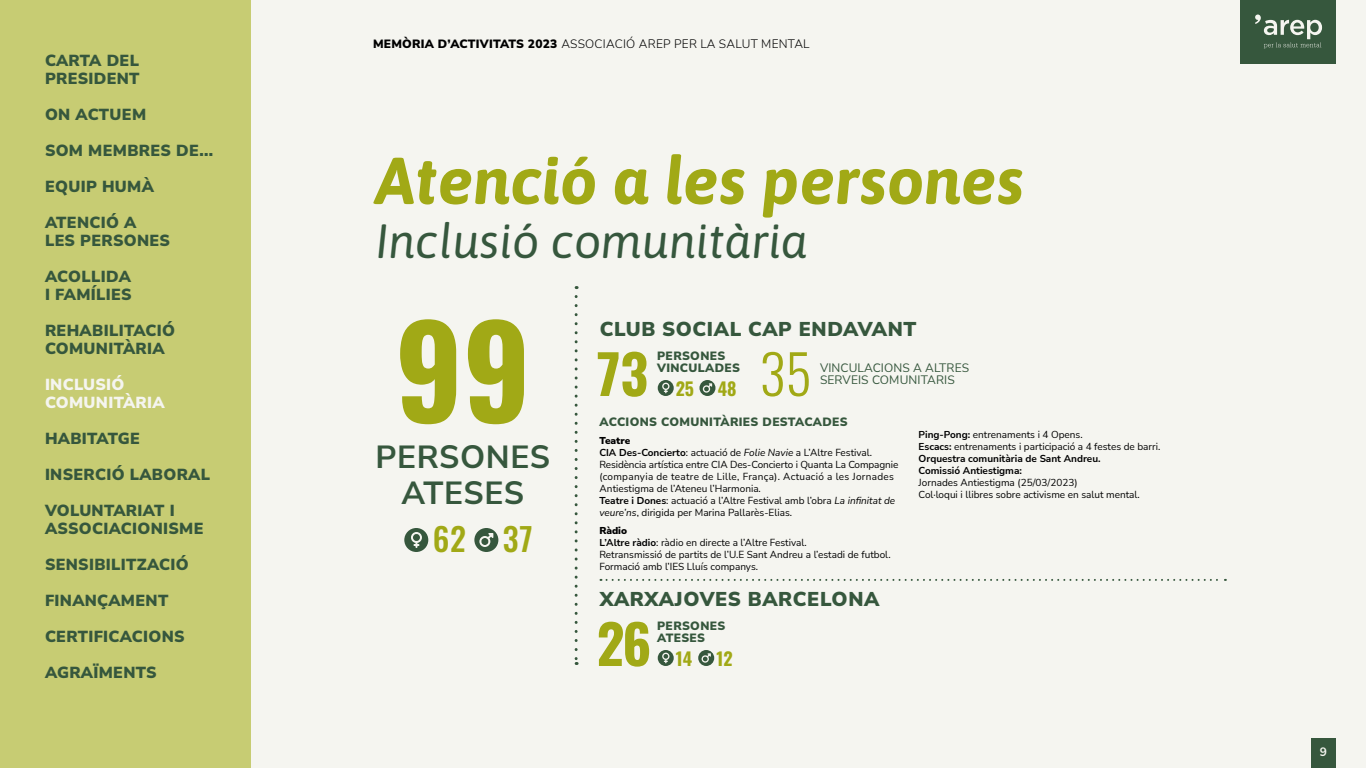
<style>
.page{position:relative;width:1366px;height:768px;background:#f5f5f0}
.page>*{position:absolute;margin:0;border:0;box-sizing:border-box;transform-origin:0 0}
.t1{font:700 126px "Oswald";color:#a1a916}
.t2{font:italic 700 66px "Asap";color:#a1a916}
.t3{font:700 54px "Oswald";color:#a1a916}
.t4{font:300 54px "Oswald";color:#a1a916}
.t5{font:italic 48px "Asap";color:#36573d}
.t6{font:700 32px/36px "Nunito Sans";letter-spacing:.02em;color:#36573d;text-align:center}
.t7{font:500 32px "Oswald";color:#a1a916}
.t8{font:900 20px "Nunito Sans";letter-spacing:.03em;color:#36573d}
.t9{font:700 18px "Oswald";color:#a1a916}
.t10{font:900 16px/18px "Nunito Sans";letter-spacing:.02em;color:#36573d}
.t11{font:900 16px/18px "Nunito Sans";letter-spacing:.02em;color:#f5f5f0}
.t12{font:900 12px/12px "Nunito Sans";letter-spacing:.03em;color:#36573d}
.t13{font:300 12px "Nunito Sans";letter-spacing:.02em;color:#000}
.t14{font:12px/12px "Nunito Sans";letter-spacing:.01em;color:#36573d}
.t15{font:700 12px "Nunito Sans";color:#f5f5f0}
.t16{font:10px/12px "Nunito Sans";color:#000}
.t17{font:700 10px/12px "Nunito Sans";color:#000}
.s1{font-weight:900}
.s2{font-weight:700}
.s3{font-style:italic}
.s4{font-weight:400}
</style>
<div class="page">
<div style="left:0;top:0;width:250px;height:768px;background:#c7cc73"></div>
<div style="left:1241px;top:0;width:95px;height:64px;background:#36573d"></div>
<svg style="left:1255px;top:15px;width:67px;height:33px"></svg>
<div style="left:1311px;top:738px;width:25px;height:30px;background:#36573d"></div>
<svg style="left:607px;top:579px;width:619px;height:2px"></svg>
<svg style="left:575px;top:297px;width:3px;height:368px"></svg>
<svg style="left:404px;top:528px;width:24px;height:24px"></svg>
<svg style="left:474px;top:528px;width:24px;height:24px"></svg>
<svg style="left:658px;top:650px;width:16px;height:16px"></svg>
<svg style="left:698px;top:650px;width:16px;height:16px"></svg>
<svg style="left:658px;top:380px;width:16px;height:16px"></svg>
<svg style="left:699px;top:380px;width:16px;height:16px"></svg>
<h3 class="t10" style="left:45px;top:51px;width:96px">CARTA DEL<br>PRESIDENT</h3>
<h3 class="t10" style="left:45px;top:105px;width:103px">ON ACTUEM</h3>
<h3 class="t10" style="left:45px;top:141px;width:170px">SOM MEMBRES DE...</h3>
<h3 class="t10" style="left:45px;top:177px;width:110px">EQUIP HUMÀ</h3>
<h3 class="t10" style="left:45px;top:213px;width:126px">ATENCIÓ A<br>LES PERSONES</h3>
<h3 class="t10" style="left:45px;top:267px;width:88px">ACOLLIDA<br>I FAMÍLIES</h3>
<h3 class="t10" style="left:45px;top:321px;width:132px">REHABILITACIÓ<br>COMUNITÀRIA</h3>
<h3 class="t11" style="left:45px;top:375px;width:121px">INCLUSIÓ<br>COMUNITÀRIA</h3>
<h3 class="t10" style="left:45px;top:429px;width:96px">HABITATGE</h3>
<h3 class="t10" style="left:45px;top:465px;width:167px">INSERCIÓ LABORAL</h3>
<h3 class="t10" style="left:45px;top:501px;width:160px">VOLUNTARIAT I<br>ASSOCIACIONISME</h3>
<h3 class="t10" style="left:45px;top:555px;width:145px">SENSIBILITZACIÓ</h3>
<h3 class="t10" style="left:45px;top:591px;width:125px">FINANÇAMENT</h3>
<h3 class="t10" style="left:45px;top:627px;width:141px">CERTIFICACIONS</h3>
<h3 class="t10" style="left:45px;top:663px;width:113px">AGRAÏMENTS</h3>
<p class="t13" style="left:373px;top:36px;width:438px"><span class="s1">MEMÒRIA D’ACTIVITATS 2023</span> ASSOCIACIÓ AREP PER LA SALUT MENTAL</p>
<h2 class="t2" style="left:375px;top:135px;width:650px">Atenció a les persones</h2>
<h3 class="t5" style="left:375px;top:208px;width:434px">Inclusió comunitària</h3>
<h1 class="t1" style="left:395px;top:259px;width:137px">99</h1>
<h3 class="t6" style="left:376px;top:438px;width:176px">PERSONES<br>ATESES</h3>
<h3 class="t7" style="left:433px;top:510px;width:101px">62 37</h3>
<h3 class="t8" style="left:600px;top:315px;width:318px">CLUB SOCIAL CAP ENDAVANT</h3>
<p class="t12" style="left:657px;top:349px;width:84px">PERSONES<br>VINCULADES</p>
<h3 class="t3" style="left:597px;top:326px;width:53px">73</h3>
<h3 class="t4" style="left:760px;top:326px;width:53px">35</h3>
<h3 class="t9" style="left:676px;top:373px;width:20px">25</h3>
<h3 class="t9" style="left:718px;top:373px;width:20px">48</h3>
<p class="t14" style="left:820px;top:361px;width:151px">VINCULACIONS A ALTRES<br>SERVEIS COMUNITARIS</p>
<p class="t12" style="left:599px;top:415px;width:250px">ACCIONS COMUNITÀRIES DESTACADES</p>
<p class="t16" style="left:599px;top:434px;width:300px"><span class="s1">Teatre<br></span><span class="s2">CIA Des-Concierto</span>: actuació de <span class="s3">Folie Navie</span> a L’Altre Festival.<br>Residència artística entre CIA Des-Concierto i Quanta La Compagnie (companyia de teatre de Lille, França). Actuació a les Jornades Antiestigma de l’Ateneu l’Harmonia.<br><span class="s2">Teatre i Dones</span>: actuació a l’Altre Festival amb l’obra <span class="s3">La infinitat de veure’ns</span>, dirigida per Marina Pallarès-Elias.</p>
<p class="t16" style="left:599px;top:524px;width:293px"><span class="s1">Ràdio<br></span><span class="s2">L’Altre ràdio</span>: ràdio en directe a l’Altre Festival.<br>Retransmissió de partits de l’U.E Sant Andreu a l’estadi de futbol.<br>Formació amb l’IES Lluís companys.</p>
<h3 class="t8" style="left:600px;top:585px;width:281px">XARXAJOVES BARCELONA</h3>
<p class="t12" style="left:657px;top:619px;width:70px">PERSONES<br>ATESES</p>
<h3 class="t3" style="left:597px;top:596px;width:56px">26</h3>
<h3 class="t9" style="left:676px;top:643px;width:18px">14</h3>
<h3 class="t9" style="left:716px;top:643px;width:18px">12</h3>
<p class="t17" style="left:919px;top:428px;width:243px">Ping-Pong: <span class="s4">entrenaments i 4 Opens.<br></span>Escacs: <span class="s4">entrenaments i participació a 4 festes de barri.<br></span>Orquestra comunitària de Sant Andreu.<br>Comissió Antiestigma:</p>
<p class="t16" style="left:919px;top:476px;width:223px">Jornades Antiestigma (25/03/2023)<br>Col·loqui i llibres sobre activisme en salut mental.</p>
<p class="t15" style="left:1320px;top:743px;width:9px">9</p>
</div>
